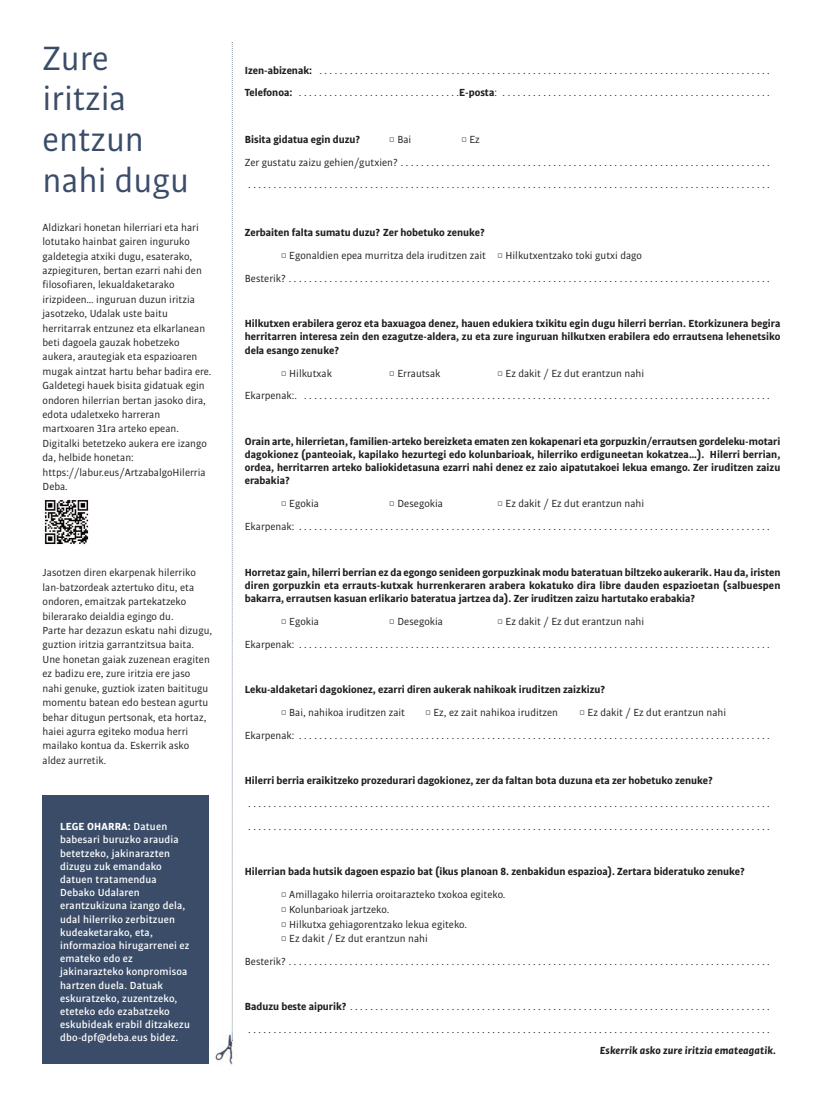
<style>
.page{position:relative;width:823px;height:1106px;background:#fff}
.page>*{position:absolute;margin:0;border:0;box-sizing:border-box;transform-origin:0 0}
.t1{font:36px/40.9px "Bulo";color:#3a4c68}
.t2{font:11px/14.4px "Bulo";color:#231f20}
.t3{font:700 11px/13.2px "Bulo";color:#231f20;text-align:justify}
.t4{font:500 11px/13.2px "Bulo";letter-spacing:.015em;color:#fff}
.t5{font:italic 700 11px "Bulo";letter-spacing:.015em;color:#231f20}
.s1{font-weight:700}
.s2{font-family:"Lucida Grande"}
</style>
<div class="page">
<div style="left:43px;top:795px;width:166px;height:268px;background:#3a4c68"></div>
<img style="left:44px;top:500px;width:45px;height:45px">
<img style="left:215px;top:1034px;width:18px;height:31px">
<svg style="left:231px;top:42px;width:2px;height:999px"></svg>
<h1 class="t1" style="left:43px;top:37px;width:148px">Zure iritzia entzun nahi dugu</h1>
<p class="t2" style="left:43px;top:220px;width:170px">Aldizkari honetan hilerriari eta hari lotutako hainbat gairen inguruko galdetegia atxiki dugu, esaterako, azpiegituren, bertan ezarri nahi den filosofiaren, lekualdaketarako irizpideen… inguruan duzun iritzia jasotzeko, Udalak uste baitu herritarrak entzunez eta elkarlanean beti dagoela gauzak hobetzeko aukera, arautegiak eta espazioaren mugak aintzat hartu behar badira ere.<br>Galdetegi hauek bisita gidatuak egin ondoren hilerrian bertan jasoko dira, edota udaletxeko harreran martxoaren 31ra arteko epean.<br>Digitalki betetzeko aukera ere izango da, helbide honetan: https://labur.eus/ArtzabalgoHilerria Deba.</p>
<p class="t2" style="left:43px;top:565px;width:171px">Jasotzen diren ekarpenak hilerriko lan-batzordeak aztertuko ditu, eta ondoren, emaitzak partekatzeko bilerarako deialdia egingo du.<br>Parte har dezazun eskatu nahi dizugu, guztion iritzia garrantzitsua baita.<br>Une honetan gaiak zuzenean eragiten ez badizu ere, zure iritzia ere jaso nahi genuke, guztiok izaten baititugu momentu batean edo bestean agurtu behar ditugun pertsonak, eta hortaz, haiei agurra egiteko modua herri mailako kontua da. Eskerrik asko aldez aurretik.</p>
<p class="t4" style="left:60px;top:819px;width:131px"><span class="s1">LEGE OHARRA:</span> Datuen babesari buruzko araudia betetzeko, jakinarazten dizugu zuk emandako datuen tratamendua<br>Debako Udalaren erantzukizuna izango dela, udal hilerriko zerbitzuen kudeaketarako, eta, informazioa hirugarrenei ez emateko edo ez jakinarazteko konpromisoa hartzen duela. Datuak eskuratzeko, zuzentzeko, eteteko edo ezabatzeko eskubideak erabil ditzakezu dbo-dpf@deba.eus bidez.</p>
<p class="t2" style="left:245px;top:58px;width:526px;line-height:22.7px"><span class="s1">Izen-abizenak:</span> . . . . . . . . . . . . . . . . . . . . . . . . . . . . . . . . . . . . . . . . . . . . . . . . . . . . . . . . . . . . . . . . . . . . . . . . . . . . . . . . . . . . . . . . .<br><span class="s1">Telefonoa:</span> . . . . . . . . . . . . . . . . . . . . . . . . . . . . . . . .<span class="s1">E-posta</span>: . . . . . . . . . . . . . . . . . . . . . . . . . . . . . . . . . . . . . . . . . . . . . . . . . . . . .</p>
<p class="t3" style="left:245px;top:132px;width:117px">Bisita gidatua egin duzu?</p>
<p class="t2" style="left:389px;top:132px;width:24px"><span class="s2">□</span> Bai</p>
<p class="t2" style="left:461px;top:132px;width:20px"><span class="s2">□</span> Ez</p>
<p class="t2" style="left:245px;top:155px;width:526px">Zer gustatu zaizu gehien/gutxien? . . . . . . . . . . . . . . . . . . . . . . . . . . . . . . . . . . . . . . . . . . . . . . . . . . . . . . . . . . . . . . . . . . . . . . . . .</p>
<p class="t2" style="left:248px;top:177px;width:522px">. . . . . . . . . . . . . . . . . . . . . . . . . . . . . . . . . . . . . . . . . . . . . . . . . . . . . . . . . . . . . . . . . . . . . . . . . . . . . . . . . . . . . . . . . . . . . . . . . . . . . . .</p>
<p class="t3" style="left:245px;top:225px;width:242px">Zerbaiten falta sumatu duzu? Zer hobetuko zenuke?</p>
<p class="t2" style="left:245px;top:244px;width:526px;line-height:22.7px;text-indent:36px"><span class="s2">□</span> Egonaldien epea murritza dela iruditzen zait <span class="s2">□</span> Hilkutxentzako toki gutxi dago<br>Besterik? . . . . . . . . . . . . . . . . . . . . . . . . . . . . . . . . . . . . . . . . . . . . . . . . . . . . . . . . . . . . . . . . . . . . . . . . . . . . . . . . . . . . . . . . . . . . . . .</p>
<p class="t3" style="left:245px;top:316px;width:537px">Hilkutxen erabilera geroz eta baxuagoa denez, hauen edukiera txikitu egin dugu hilerri berrian. Etorkizunera begira herritarren interesa zein den ezagutze-aldera, zu eta zure inguruan hilkutxen erabilera edo errautsena lehenetsiko dela esango zenuke?</p>
<p class="t2" style="left:281px;top:365px;width:53px"><span class="s2">□</span> Hilkutxak</p>
<p class="t2" style="left:389px;top:365px;width:53px"><span class="s2">□</span> Errautsak</p>
<p class="t2" style="left:245px;top:361px;width:526px;line-height:22.7px;text-indent:252px"><span class="s2">□</span> Ez dakit / Ez dut erantzun nahi<br>Ekarpenak:. . . . . . . . . . . . . . . . . . . . . . . . . . . . . . . . . . . . . . . . . . . . . . . . . . . . . . . . . . . . . . . . . . . . . . . . . . . . . . . . . . . . . . . . . . . . .</p>
<p class="t3" style="left:245px;top:434px;width:536px">Orain arte, hilerrietan, familien-arteko bereizketa ematen zen kokapenari eta gorpuzkin/errautsen gordeleku-motari dagokionez (panteoiak, kapilako hezurtegi edo kolunbarioak, hilerriko erdiguneetan kokatzea…). Hilerri berrian, ordea, herritarren arteko baliokidetasuna ezarri nahi denez ez zaio aipatutakoei lekua emango. Zer iruditzen zaizu erabakia?</p>
<p class="t2" style="left:281px;top:496px;width:40px"><span class="s2">□</span> Egokia</p>
<p class="t2" style="left:389px;top:496px;width:55px"><span class="s2">□</span> Desegokia</p>
<p class="t2" style="left:245px;top:492px;width:526px;line-height:22.7px;text-indent:252px"><span class="s2">□</span> Ez dakit / Ez dut erantzun nahi<br>Ekarpenak: . . . . . . . . . . . . . . . . . . . . . . . . . . . . . . . . . . . . . . . . . . . . . . . . . . . . . . . . . . . . . . . . . . . . . . . . . . . . . . . . . . . . . . . . . . . . .</p>
<p class="t3" style="left:245px;top:565px;width:537px">Horretaz gain, hilerri berrian ez da egongo senideen gorpuzkinak modu bateratuan biltzeko aukerarik. Hau da, iristen diren gorpuzkin eta errauts-kutxak hurrenkeraren arabera kokatuko dira libre dauden espazioetan (salbuespen bakarra, errautsen kasuan erlikario bateratua jartzea da). Zer iruditzen zaizu hartutako erabakia?</p>
<p class="t2" style="left:281px;top:614px;width:40px"><span class="s2">□</span> Egokia</p>
<p class="t2" style="left:389px;top:614px;width:55px"><span class="s2">□</span> Desegokia</p>
<p class="t2" style="left:245px;top:610px;width:526px;line-height:22.7px;text-indent:252px"><span class="s2">□</span> Ez dakit / Ez dut erantzun nahi<br>Ekarpenak: . . . . . . . . . . . . . . . . . . . . . . . . . . . . . . . . . . . . . . . . . . . . . . . . . . . . . . . . . . . . . . . . . . . . . . . . . . . . . . . . . . . . . . . . . . . . .</p>
<p class="t3" style="left:245px;top:682px;width:362px">Leku-aldaketari dagokionez, ezarri diren aukerak nahikoak iruditzen zaizkizu?</p>
<p class="t2" style="left:281px;top:705px;width:126px"><span class="s2">□</span> Bai, nahikoa iruditzen zait</p>
<p class="t2" style="left:425px;top:705px;width:134px"><span class="s2">□</span> Ez, ez zait nahikoa iruditzen</p>
<p class="t2" style="left:245px;top:701px;width:526px;line-height:22.7px;text-indent:334px"><span class="s2">□</span> Ez dakit / Ez dut erantzun nahi<br>Ekarpenak: . . . . . . . . . . . . . . . . . . . . . . . . . . . . . . . . . . . . . . . . . . . . . . . . . . . . . . . . . . . . . . . . . . . . . . . . . . . . . . . . . . . . . . . . . . . . .</p>
<p class="t3" style="left:245px;top:774px;width:470px">Hilerri berria eraikitzeko prozedurari dagokionez, zer da faltan bota duzuna eta zer hobetuko zenuke?</p>
<p class="t2" style="left:248px;top:792px;width:522px;line-height:22.7px">. . . . . . . . . . . . . . . . . . . . . . . . . . . . . . . . . . . . . . . . . . . . . . . . . . . . . . . . . . . . . . . . . . . . . . . . . . . . . . . . . . . . . . . . . . . . . . . . . . . . . . . . . . . . . . . . . . . . . . . . . . . . . . . . . . . . . . . . . . . . . . . . . . . . . . . . . . . . . . . . . . . . . . . . . . . . . . . . . . . . . . . . . . . . . . . . . . . . . . . . . . . . . .</p>
<p class="t3" style="left:245px;top:864px;width:502px">Hilerrian bada hutsik dagoen espazio bat (ikus planoan 8. zenbakidun espazioa). Zertara bideratuko zenuke?</p>
<p class="t2" style="left:281px;top:887px;width:226px"><span class="s2">□</span> Amillagako hilerria oroitarazteko txokoa egiteko.</p>
<p class="t2" style="left:281px;top:902px;width:110px"><span class="s2">□</span> Kolunbarioak jartzeko.</p>
<p class="t2" style="left:281px;top:916px;width:188px"><span class="s2">□</span> Hilkutxa gehiagorentzako lekua egiteko.</p>
<p class="t2" style="left:245px;top:926px;width:526px;line-height:22.7px;text-indent:36px"><span class="s2">□</span> Ez dakit / Ez dut erantzun nahi<br>Besterik? . . . . . . . . . . . . . . . . . . . . . . . . . . . . . . . . . . . . . . . . . . . . . . . . . . . . . . . . . . . . . . . . . . . . . . . . . . . . . . . . . . . . . . . . . . . . . . .</p>
<p class="t2" style="left:245px;top:995px;width:526px;line-height:22.7px;text-align:center"><span class="s1">Baduzu beste aipurik?</span> . . . . . . . . . . . . . . . . . . . . . . . . . . . . . . . . . . . . . . . . . . . . . . . . . . . . . . . . . . . . . . . . . . . . . . . . . . . . . . . . . . . . . . . . . . . . . . . . . . . . . . . . . . . . . . . . . . . . . . . . . . . . . . . . . . . . . . . . . . . . . . . . . . . . . . . . . . . . . . . . . . . . . . . . . . . . . . . . . . . . . . . . . .</p>
<p class="t5" style="left:599px;top:1043px;width:177px">Eskerrik asko zure iritzia emateagatik.</p>
</div>
